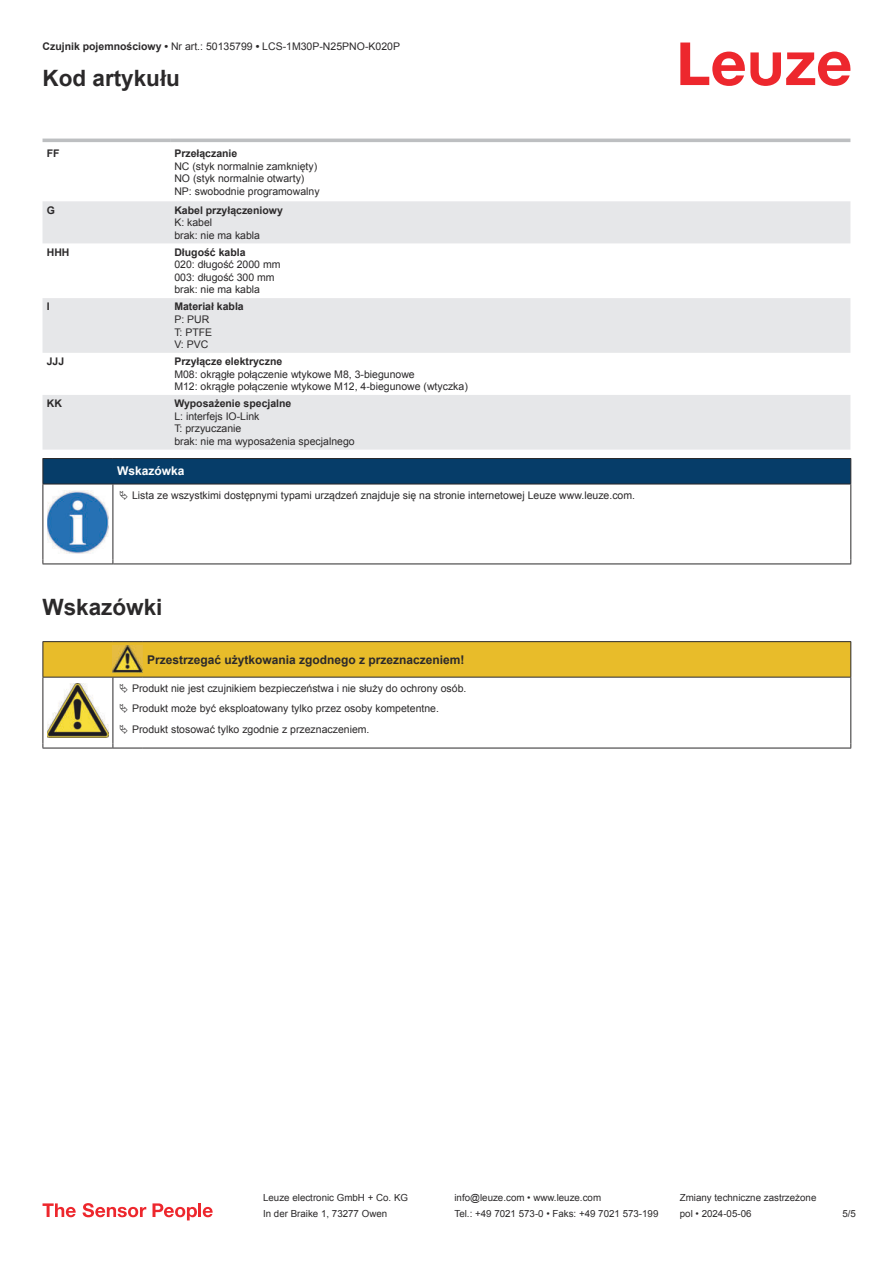
<style>
.page{position:relative;width:893px;height:1263px;background:#fff}
.page>*{position:absolute;margin:0;border:0;box-sizing:border-box;transform-origin:0 0}
.t1{font:700 22.5px "Arial";color:#2b292a}
.t2{font:700 12px "Arial";color:#2b292a}
.t3{font:700 12px "Arial";color:#fff}
.t4{font:10.5px/12.6px "Arial";color:#2b292a}
.t5{font:700 10.5px "Arial";color:#2b292a}
.t6{font:9.75px "Arial";color:#2b292a}
.s1{font-weight:700}
</style>
<div class="page">
<svg style="left:680px;top:43px;width:170px;height:43px"></svg>
<svg style="left:43px;top:201px;width:807px;height:249px;fill:#e6e7e9"></svg>
<hr style="left:43px;top:139px;width:127px;height:3px;background:#bdbfc1">
<hr style="left:170px;top:139px;width:680px;height:3px;background:#bdbfc1">
<svg style="left:43px;top:1203px;width:33px;height:14px"></svg>
<svg style="left:83px;top:1203px;width:63px;height:14px"></svg>
<svg style="left:153px;top:1203px;width:44px;height:17px"></svg>
<hr style="left:198px;top:1203px;width:3px;height:14px;background:#ed272d">
<svg style="left:203px;top:1207px;width:10px;height:10px"></svg>
<hr style="left:43px;top:484px;width:70px;height:1px;background:#2b292a">
<svg style="left:43px;top:458px;width:808px;height:26px;background:#083b65"></svg>
<hr style="left:113px;top:484px;width:738px;height:1px;background:#2b292a">
<hr style="left:43px;top:484px;width:1px;height:75px;background:#2b292a">
<hr style="left:113px;top:484px;width:1px;height:75px;background:#2b292a">
<hr style="left:850px;top:484px;width:1px;height:75px;background:#2b292a">
<hr style="left:43px;top:563px;width:70px;height:1px;background:#2b292a">
<hr style="left:113px;top:563px;width:738px;height:1px;background:#2b292a">
<img style="left:47px;top:490px;width:61px;height:63px">
<hr style="left:43px;top:641px;width:70px;height:1px;background:#2b292a">
<hr style="left:113px;top:641px;width:30px;height:1px;background:#2b292a">
<hr style="left:143px;top:641px;width:708px;height:1px;background:#2b292a">
<hr style="left:43px;top:748px;width:70px;height:1px;background:#2b292a">
<hr style="left:113px;top:748px;width:30px;height:1px;background:#2b292a">
<hr style="left:143px;top:748px;width:708px;height:1px;background:#2b292a">
<svg style="left:43px;top:642px;width:808px;height:106px"></svg>
<p class="t4" style="left:43px;top:41px;width:359px"><span class="s1">Czujnik pojemnościowy •</span> Nr art.: 50135799 <span class="s1">•</span> LCS-1M30P-N25PNO-K020P</p>
<h1 class="t1" style="left:43px;top:63px;width:139px">Kod artykułu</h1>
<p class="t5" style="left:47px;top:149px;width:14px">FF</p>
<p class="t5" style="left:174px;top:146px;width:65px">Przełączanie</p>
<p class="t4" style="left:174px;top:160px;width:147px">NC (styk normalnie zamknięty)<br>NO (styk normalnie otwarty)<br>NP: swobodnie programowalny</p>
<p class="t5" style="left:47px;top:206px;width:10px">G</p>
<p class="t5" style="left:174px;top:202px;width:110px">Kabel przyłączeniowy</p>
<p class="t4" style="left:174px;top:216px;width:87px">K: kabel<br>brak: nie ma kabla</p>
<p class="t5" style="left:47px;top:245px;width:24px">HHH</p>
<p class="t5" style="left:174px;top:245px;width:73px">Długość kabla</p>
<p class="t4" style="left:174px;top:258px;width:108px">020: długość 2000 mm<br>003: długość 300 mm brak: nie ma kabla</p>
<p class="t5" style="left:47px;top:303px;width:4px">I</p>
<p class="t5" style="left:174px;top:299px;width:71px">Materiał kabla</p>
<p class="t4" style="left:174px;top:314px;width:39px">P: PUR<br>T: PTFE<br>V: PVC</p>
<p class="t5" style="left:47px;top:354px;width:19px">JJJ</p>
<p class="t5" style="left:174px;top:354px;width:109px">Przyłącze elektryczne</p>
<p class="t4" style="left:174px;top:368px;width:295px">M08: okrągłe połączenie wtykowe M8, 3-biegunowe<br>M12: okrągłe połączenie wtykowe M12, 4-biegunowe (wtyczka)</p>
<p class="t5" style="left:47px;top:399px;width:17px">KK</p>
<p class="t5" style="left:174px;top:396px;width:119px">Wyposażenie specjalne</p>
<p class="t4" style="left:174px;top:410px;width:182px">L: interfejs IO-Link<br>T: przyuczanie<br>brak: nie ma wyposażenia specjalnego</p>
<p class="t3" style="left:117px;top:463px;width:69px">Wskazówka</p>
<p class="t4" style="left:132px;top:489px;width:505px">Lista ze wszystkimi dostępnymi typami urządzeń znajduje się na stronie internetowej Leuze www.leuze.com.</p>
<h1 class="t1" style="left:43px;top:591px;width:122px">Wskazówki</h1>
<p class="t2" style="left:147px;top:651px;width:319px">Przestrzegać użytkowania zgodnego z przeznaczeniem!</p>
<p class="t4" style="left:132px;top:678px;width:336px;line-height:20.2px">Produkt nie jest czujnikiem bezpieczeństwa i nie służy do ochrony osób.<br>Produkt może być eksploatowany tylko przez osoby kompetentne.<br>Produkt stosować tylko zgodnie z przeznaczeniem.</p>
<p class="t6" style="left:263px;top:1191px;width:146px">Leuze electronic GmbH + Co. KG</p>
<p class="t6" style="left:454px;top:1191px;width:148px">info@leuze.com • www.leuze.com</p>
<p class="t6" style="left:680px;top:1191px;width:138px">Zmiany techniczne zastrzeżone</p>
<p class="t6" style="left:263px;top:1210px;width:126px">In der Braike 1, 73277 Owen</p>
<p class="t6" style="left:454px;top:1207px;width:205px">Tel.: +49 7021 573-0 • Faks: +49 7021 573-199</p>
<p class="t6" style="left:680px;top:1207px;width:73px">pol • 2024-05-06</p>
<p class="t6" style="left:842px;top:1210px;width:15px">5 /5</p>
</div>
